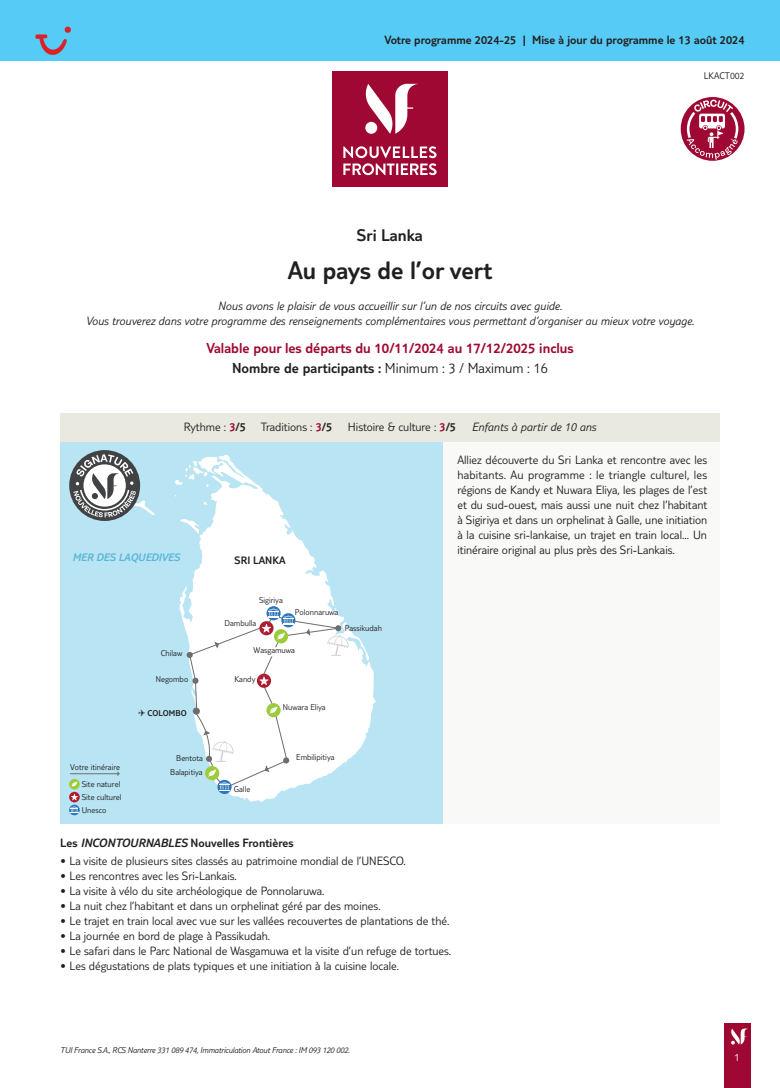
<style>
.page{position:relative;width:780px;height:1088px;background:#fff}
.page>*{position:absolute;margin:0;border:0;box-sizing:border-box;transform-origin:0 0}
.t1{font:300 26.25px "TUI Type";color:#231f20}
.t2{font:300 17.5px "TUI Type";color:#231f20}
.t3{font:300 15px/19.8px "TUI Type";color:#9e0832;text-align:center}
.t4{font:300 12.5px/15px "TUI Type";color:#231f20;text-align:justify}
.t5{font:italic 300 12.5px/15px "TUI Type";color:#231f20;text-align:center}
.t6{font:300 12.5px "TUI Type";color:#231f20}
.t7{font:italic 300 11.25px "TUI Type";color:#59b6d5}
.t8{font:300 11.25px "TUI Type";color:#231f20}
.t9{font:300 11.25px "TUI Type";color:#fff}
.t10{font:300 10px "TUI Type";color:#231f20}
.t11{font:300 8.75px/16.9px "TUI Type";color:#231f20;text-align:right}
.t12{font:italic 300 8.75px "TUI Type";letter-spacing:-.02em;color:#231f20}
.t13{font:300 8.75px "TUI Type";color:#231f20}
.s1{color:#231f20}
.s2{color:#9e0832}
.s3{font-style:inherit}
.s4{font-style:normal}
.s5{font-style:normal;color:#9e0832}
.s6{font-style:italic}
</style>
<div class="page">
<div style="left:724px;top:1023px;width:26px;height:65px;background:#9e0832"></div>
<svg style="left:731px;top:1028px;width:17px;height:16px"></svg>
<div style="left:60px;top:441px;width:659px;height:383px;background:#f9f9f7"></div>
<div style="left:0;top:0;width:780px;height:60px;background:#56cbf5"></div>
<div style="left:332px;top:72px;width:115px;height:115px;background:#9e0832"></div>
<svg style="left:343px;top:146px;width:93px;height:29px"></svg>
<svg style="left:365px;top:84px;width:52px;height:50px"></svg>
<div style="left:60px;top:441px;width:383px;height:383px;background:#b8e4f3"></div>
<svg style="left:179px;top:455px;width:197px;height:347px"></svg>
<svg style="left:204px;top:501px;width:3px;height:4px"></svg>
<svg style="left:175px;top:461px;width:33px;height:26px"></svg>
<svg style="left:180px;top:519px;width:20px;height:15px"></svg>
<hr style="left:70px;top:773px;width:48px;height:1px;background:#6c6d70">
<div style="left:69px;top:779px;width:11px;height:10px;background:#9ccb3b;border-radius:50%"></div>
<svg style="left:72px;top:781px;width:5px;height:6px"></svg>
<div style="left:69px;top:792px;width:11px;height:10px;background:#af1d31;border-radius:50%"></div>
<svg style="left:71px;top:794px;width:7px;height:6px"></svg>
<svg style="left:69px;top:805px;width:11px;height:10px"></svg>
<svg style="left:70px;top:806px;width:8px;height:8px"></svg>
<svg style="left:69px;top:450px;width:71px;height:71px"></svg>
<svg style="left:73px;top:454px;width:82px;height:63px"></svg>
<div style="left:266px;top:606px;width:14px;height:14px;background:#2e76bc;border-radius:50%"></div>
<div style="left:217px;top:780px;width:14px;height:14px;background:#2e76bc;border-radius:50%"></div>
<svg style="left:187px;top:608px;width:161px;height:183px;background:#eff4f5"></svg>
<div style="left:60px;top:413px;width:659px;height:28px;background:#e9e9e0"></div>
<svg style="left:35px;top:27px;width:36px;height:28px"></svg>
<div style="left:680px;top:97px;width:64px;height:64px;background:#9e0832;border-radius:50%"></div>
<svg style="left:685px;top:100px;width:54px;height:60px"></svg>
<p class="t6" style="left:384px;top:33px;width:361px">Votre programme 2024-25 | Mise à jour du programme le 13 août 2024</p>
<p class="t10" style="left:703px;top:70px;width:42px">LKACT002</p>
<h2 class="t2" style="left:357px;top:225px;width:68px">Sri Lanka</h2>
<h1 class="t1" style="left:288px;top:255px;width:206px">Au pays de l’or vert</h1>
<p class="t5" style="left:86px;top:298px;width:610px">Nous avons le plaisir de vous accueillir sur l’un de nos circuits avec guide.<br>Vous trouverez dans votre programme des renseignements complémentaires vous permettant d’organiser au mieux votre voyage.</p>
<p class="t3" style="left:206px;top:338px;width:368px">Valable pour les départs du 10/11/2024 au 17/12/2025 inclus<br><span class="s1">Nombre de participants :</span> <span class="s1">Minimum : 3 / Maximum : 16</span></p>
<p class="t4" style="left:184px;top:419px;width:150px">Rythme : <span class="s2">3</span><span class="s3">/5</span> Traditions : <span class="s2">3</span><span class="s3">/5</span></p>
<p class="t5" style="left:348px;top:419px;width:250px"><span class="s4">Histoire &amp; culture :</span> <span class="s5">3</span><span class="s4">/5</span> Enfants à partir de 10 ans</p>
<p class="t7" style="left:72px;top:551px;width:109px">MER DES LAQUEDIVES</p>
<p class="t8" style="left:234px;top:553px;width:52px">SRI LANKA</p>
<p class="t4" style="left:457px;top:452px;width:251px">Alliez découverte du Sri Lanka et rencontre avec les habitants. Au programme : le triangle culturel, les régions de Kandy et Nuwara Eliya, les plages de l’est et du sud-ouest, mais aussi une nuit chez l’habitant à Sigiriya et dans un orphelinat à Galle, une initiation à la cuisine sri-lankaise, un trajet en train local... Un itinéraire original au plus près des Sri-Lankais.</p>
<p class="t11" style="left:259px;top:592px;width:25px">Sigiriya</p>
<p class="t11" style="left:295px;top:603px;width:45px">Polonnaruwa</p>
<p class="t11" style="left:224px;top:614px;width:33px">Dambulla</p>
<p class="t11" style="left:344px;top:620px;width:39px">Passikudah</p>
<p class="t11" style="left:161px;top:645px;width:23px">Chilaw</p>
<p class="t11" style="left:253px;top:642px;width:43px">Wasgamuwa</p>
<p class="t11" style="left:156px;top:671px;width:34px">Negombo</p>
<p class="t11" style="left:234px;top:670px;width:22px">Kandy</p>
<p class="t13" style="left:138px;top:708px;width:50px">✈ COLOMBO</p>
<p class="t11" style="left:283px;top:699px;width:44px">Nuwara Eliya</p>
<p class="t11" style="left:176px;top:749px;width:28px">Bentota</p>
<p class="t11" style="left:296px;top:748px;width:40px">Embilipitiya</p>
<p class="t11" style="left:70px;top:759px;width:52px">Votre itinéraire<br>Site naturel</p>
<p class="t11" style="left:82px;top:790px;width:41px;line-height:12.9px;text-align:left">Site culturel<br>Unesco</p>
<p class="t11" style="left:170px;top:763px;width:34px">Balapitiya</p>
<p class="t11" style="left:234px;top:780px;width:18px">Galle</p>
<p class="t6" style="left:60px;top:835px;width:235px">Les <span class="s6">INCONTOURNABLES</span> Nouvelles Frontières</p>
<p class="t4" style="left:60px;top:853px;width:347px">• La visite de plusieurs sites classés au patrimoine mondial de l’UNESCO.</p>
<p class="t4" style="left:60px;top:868px;width:178px">• Les rencontres avec les Sri-Lankais.</p>
<p class="t4" style="left:60px;top:883px;width:266px">• La visite à vélo du site archéologique de Ponnolaruwa.</p>
<p class="t4" style="left:60px;top:898px;width:322px">• La nuit chez l’habitant et dans un orphelinat géré par des moines.</p>
<p class="t4" style="left:60px;top:913px;width:390px">• Le trajet en train local avec vue sur les vallées recouvertes de plantations de thé.</p>
<p class="t4" style="left:60px;top:928px;width:211px">• La journée en bord de plage à Passikudah.</p>
<p class="t4" style="left:60px;top:943px;width:392px">• Le safari dans le Parc National de Wasgamuwa et la visite d’un refuge de tortues.</p>
<p class="t4" style="left:60px;top:958px;width:340px">• Les dégustations de plats typiques et une initiation à la cuisine locale.</p>
<p class="t12" style="left:60px;top:1045px;width:291px">TUI France S.A., RCS Nanterre 331 089 474, Immatriculation Atout France : IM 093 120 002.</p>
<p class="t9" style="left:734px;top:1050px;width:7px">1</p>
</div>
